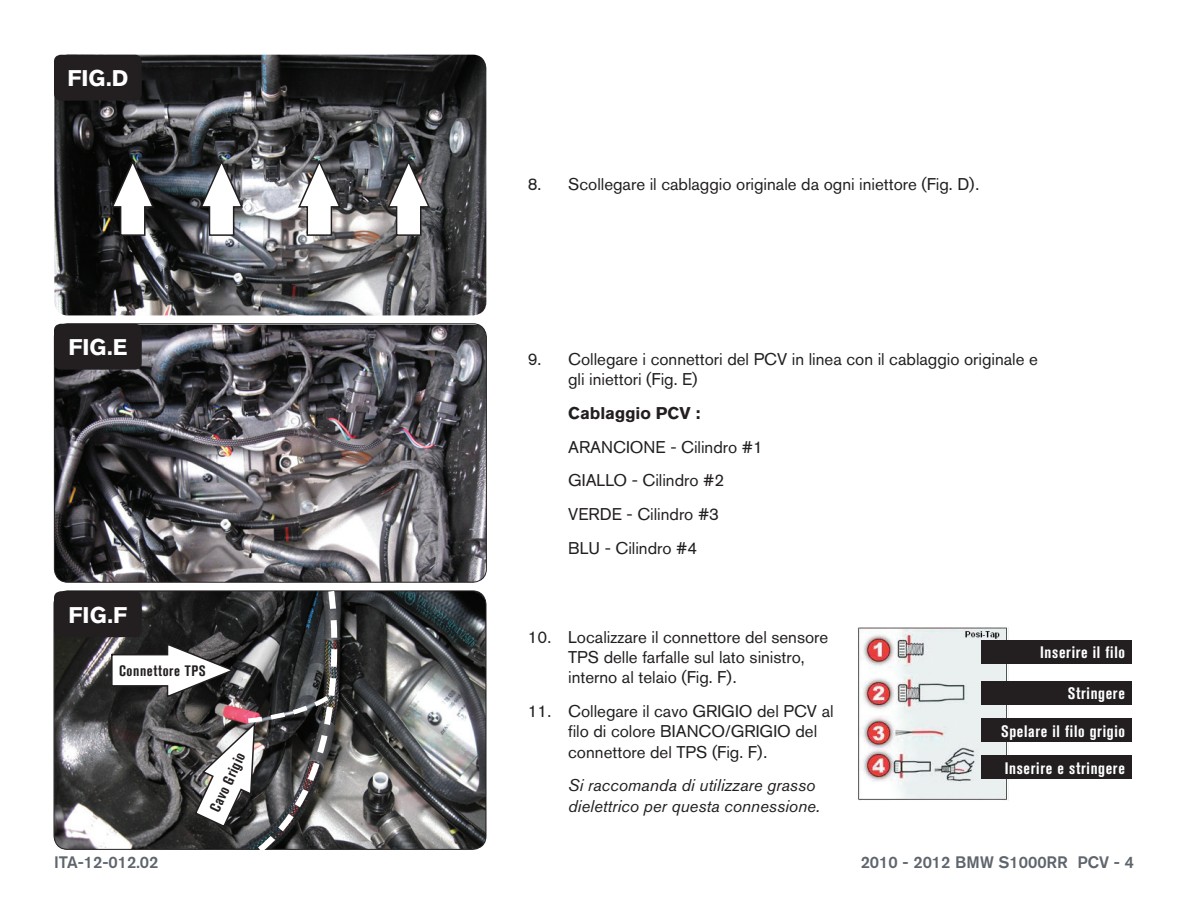
<style>
.page{position:relative;width:1188px;height:918px;background:#fff}
.page>*{position:absolute;margin:0;border:0;box-sizing:border-box;transform-origin:0 0}
.t1{font:700 22.5px "Akzidenz Grotesk BQ";color:#fff}
.t2{font:16.8px/20.2px "Akzidenz Grotesk BQ";color:#231f20}
.t3{font:italic 16.8px/20.2px "Akzidenz Grotesk BQ";color:#231f20}
.t4{font:700 16.8px "Akzidenz Grotesk BQ";color:#231f20}
.t5{font:700 condensed 16.5px "Akzidenz Grotesk BQ";letter-spacing:.04em;color:#fff}
.t6{font:500 16.5px "Akzidenz Grotesk BQ";color:#5e656c}
.t7{font:700 condensed 15px "Akzidenz Grotesk BQ";letter-spacing:.04em;color:#231f20}
</style>
<div class="page">
<img style="left:54px;top:55px;width:432px;height:260px">
<img style="left:54px;top:591px;width:432px;height:258px">
<div style="left:54px;top:591px;width:88px;height:46px;background:#231f20;border-radius:7px"></div>
<div style="left:54px;top:55px;width:88px;height:46px;background:#231f20;border-radius:7px"></div>
<img style="left:54px;top:325px;width:431px;height:256px">
<div style="left:54px;top:323px;width:433px;height:260px;border:1px solid #231f20;border-radius:14px"></div>
<div style="left:54px;top:324px;width:88px;height:46px;background:#231f20;border-radius:7px"></div>
<svg style="left:110px;top:158px;width:45px;height:79px"></svg>
<svg style="left:199px;top:158px;width:45px;height:79px"></svg>
<svg style="left:297px;top:158px;width:45px;height:79px"></svg>
<svg style="left:386px;top:158px;width:45px;height:79px"></svg>
<svg style="left:110px;top:590px;width:247px;height:260px;background:#595858"></svg>
<img style="left:858px;top:627px;width:151px;height:173px">
<div style="left:981px;top:640px;width:151px;height:24px;background:#231f20"></div>
<div style="left:981px;top:681px;width:151px;height:24px;background:#231f20"></div>
<div style="left:981px;top:718px;width:151px;height:24px;background:#231f20"></div>
<div style="left:981px;top:756px;width:151px;height:23px;background:#231f20"></div>
<h1 class="t1" style="left:67px;top:65px;width:60px">FIG.D</h1>
<h1 class="t1" style="left:68px;top:334px;width:58px">FIG.E</h1>
<h1 class="t1" style="left:69px;top:602px;width:60px">FIG.F</h1>
<p class="t7" style="left:119px;top:662px;width:88px">Connettore TPS</p>
<p class="t7" style="left:207px;top:807px;width:65px;rotate:-65deg">Cavo Grigio</p>
<p class="t2" style="left:528px;top:174px;width:453px">8. Scollegare il cablaggio originale da ogni iniettore (Fig. D).</p>
<p class="t2" style="left:568px;top:349px;width:471px;text-indent:-40px">9. Collegare i connettori del PCV in linea con il cablaggio originale e gli iniettori (Fig. E)</p>
<p class="t4" style="left:528px;top:403px;width:28px">C</p>
<p class="t4" style="left:580px;top:403px;width:122px">ablaggio PCV :</p>
<p class="t2" style="left:568px;top:430px;width:196px;line-height:33.8px">ARANCIONE - Cilindro #1<br>GIALLO - Cilindro #2<br>VERDE - Cilindro #3<br>BLU - Cilindro #4</p>
<p class="t2" style="left:568px;top:627px;width:262px;text-indent:-40px">10. Localizzare il connettore del sensore<br>TPS delle farfalle sul lato sinistro, interno al telaio (Fig. F).</p>
<p class="t2" style="left:568px;top:701px;width:267px;text-indent:-40px">11. Collegare il cavo GRIGIO del PCV al filo di colore BIANCO/GRIGIO del connettore del TPS (Fig. F).</p>
<p class="t3" style="left:568px;top:775px;width:253px">Si raccomanda di utilizzare grasso dielettrico per questa connessione.</p>
<p class="t5" style="left:1040px;top:643px;width:86px">Inserire il filo</p>
<p class="t5" style="left:1068px;top:684px;width:59px">Stringere</p>
<p class="t5" style="left:1001px;top:721px;width:125px">Spelare il filo grigio</p>
<p class="t5" style="left:1005px;top:759px;width:122px">Inserire e stringere</p>
<p class="t6" style="left:54px;top:852px;width:106px">ITA-12-012.02</p>
<p class="t6" style="left:861px;top:852px;width:275px">2010 - 2012 BMW S1000RR PCV - 4</p>
</div>
